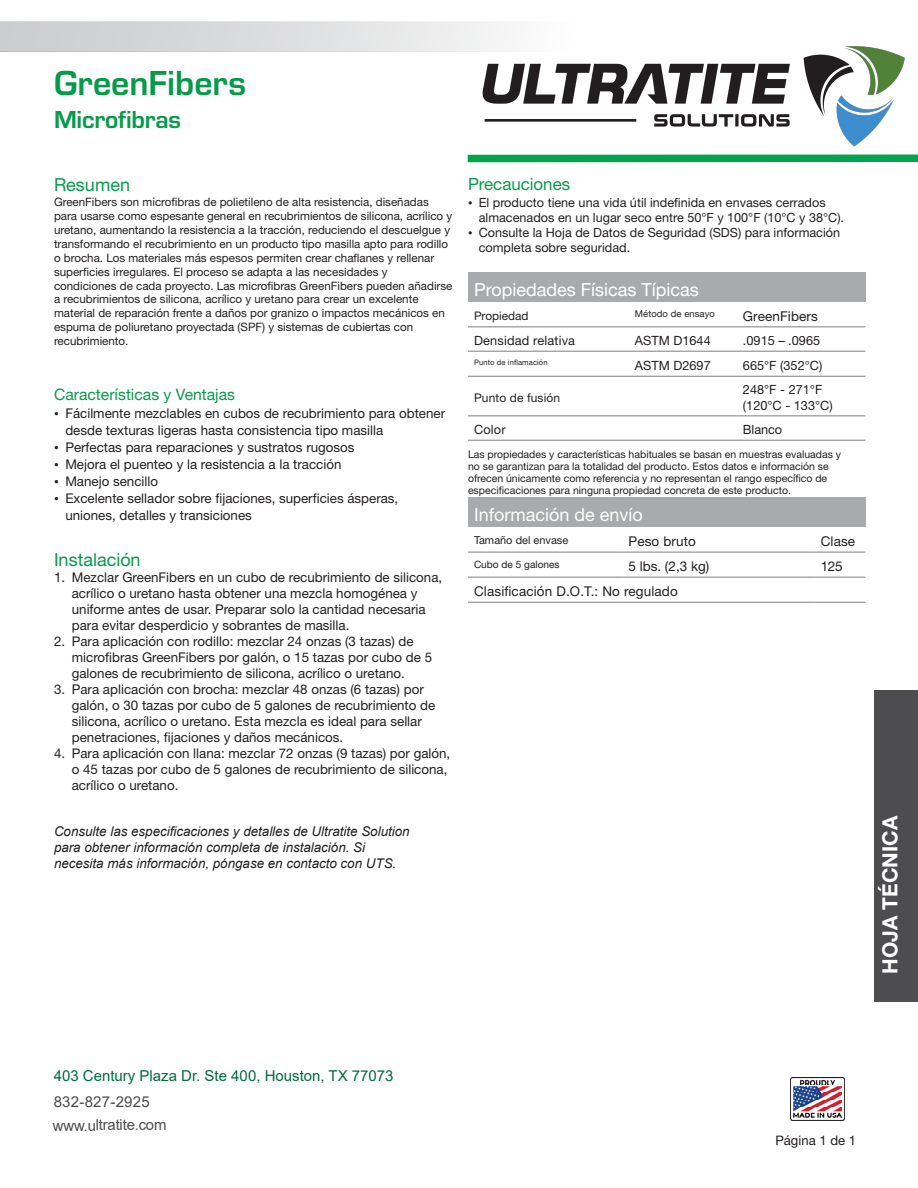
<style>
.page{position:relative;width:918px;height:1188px;background:#fff}
.page>*{position:absolute;margin:0;border:0;box-sizing:border-box;transform-origin:0 0}
.t1{font:700 36px "Eurostile";color:#089a4b}
.t2{font:700 25.5px "Eurostile";letter-spacing:-.01em;color:#089a4b}
.t3{font:700 21px "Helvetica Neue LT Pro";color:#fff}
.t4{font:18px "Helvetica Neue LT Pro";color:#fff}
.t5{font:18px "Helvetica Neue LT Pro";color:#089a4b}
.t6{font:16.95px "Helvetica Neue LT Pro";color:#089a4b}
.t7{font:15.75px "Helvetica Neue LT Pro";color:#089a4b}
.t8{font:15px "Arial";color:#006c3c}
.t9{font:15px "Arial";letter-spacing:.015em;color:#4c4c4c}
.t10{font:13.5px "Helvetica Neue LT Pro";letter-spacing:.01em;color:#231f20}
.t11{font:13.35px/16px "Helvetica Neue LT Pro";color:#231f20}
.t12{font:italic 13.35px/16px "Arial";color:#231f20}
.t13{font:13.2px "Helvetica Neue LT Pro";color:#231f20}
.t14{font:12.75px/15.5px "Helvetica Neue LT Pro";color:#231f20}
.t15{font:12.6px/15.1px "Helvetica Neue LT Pro";color:#231f20}
.t16{font:12px "Helvetica Neue LT Pro";letter-spacing:.01em;color:#231f20}
.t17{font:11.85px "Helvetica Neue LT Pro";color:#231f20}
.t18{font:11.55px/14px "Helvetica Neue LT Pro";color:#231f20}
.t19{font:10.95px "Helvetica Neue LT Pro";color:#231f20}
.t20{font:10.5px/12px "Helvetica Neue LT Pro";color:#231f20}
.t21{font:10.2px "Helvetica Neue LT Pro";color:#231f20}
.t22{font:9.45px "Helvetica Neue LT Pro";letter-spacing:.01em;color:#231f20}
.t23{font:7.65px "Helvetica Neue LT Pro";letter-spacing:.015em;color:#231f20}
.s1{font-family:"Times New Roman"}
</style>
<div class="page">
<img style="left:791px;top:1077px;width:54px;height:43px">
<div style="left:468px;top:154px;width:450px;height:8px;background:#04a44e"></div>
<div style="left:875px;top:690px;width:43px;height:311px;background:#4d4d4f"></div>
<div style="left:468px;top:272px;width:397px;height:30px;background:#a8aaad"></div>
<hr style="left:468px;top:327px;width:161px;height:1px;background:#7d7e7e">
<hr style="left:629px;top:327px;width:108px;height:1px;background:#7d7e7e">
<hr style="left:737px;top:327px;width:128px;height:1px;background:#7d7e7e">
<hr style="left:468px;top:351px;width:161px;height:1px;background:#7d7e7e">
<hr style="left:629px;top:351px;width:108px;height:1px;background:#7d7e7e">
<hr style="left:737px;top:351px;width:128px;height:1px;background:#7d7e7e">
<hr style="left:468px;top:376px;width:161px;height:1px;background:#7d7e7e">
<hr style="left:629px;top:376px;width:108px;height:1px;background:#7d7e7e">
<hr style="left:737px;top:376px;width:128px;height:1px;background:#7d7e7e">
<hr style="left:468px;top:416px;width:161px;height:1px;background:#7d7e7e">
<hr style="left:629px;top:416px;width:108px;height:1px;background:#7d7e7e">
<hr style="left:737px;top:416px;width:128px;height:1px;background:#7d7e7e">
<hr style="left:468px;top:440px;width:161px;height:1px;background:#7d7e7e">
<hr style="left:629px;top:440px;width:108px;height:1px;background:#7d7e7e">
<hr style="left:737px;top:440px;width:128px;height:1px;background:#7d7e7e">
<div style="left:468px;top:497px;width:397px;height:30px;background:#a8aaad"></div>
<hr style="left:468px;top:552px;width:154px;height:1px;background:#7d7e7e">
<hr style="left:622px;top:552px;width:193px;height:1px;background:#7d7e7e">
<hr style="left:815px;top:552px;width:50px;height:1px;background:#7d7e7e">
<hr style="left:468px;top:577px;width:154px;height:1px;background:#7d7e7e">
<hr style="left:622px;top:577px;width:193px;height:1px;background:#7d7e7e">
<hr style="left:815px;top:577px;width:50px;height:1px;background:#7d7e7e">
<hr style="left:468px;top:602px;width:154px;height:1px;background:#7d7e7e">
<hr style="left:622px;top:602px;width:193px;height:1px;background:#7d7e7e">
<hr style="left:815px;top:602px;width:50px;height:1px;background:#7d7e7e">
<img style="left:482px;top:47px;width:422px;height:100px">
<h1 class="t1" style="left:54px;top:57px;width:194px">GreenFibers</h1>
<h2 class="t2" style="left:54px;top:101px;width:129px">Microfibras</h2>
<h3 class="t5" style="left:54px;top:174px;width:78px">Resumen</h3>
<p class="t18" style="left:54px;top:195px;width:400px">GreenFibers son microfibras de polietileno de alta resistencia, diseñadas para usarse como espesante general en recubrimientos de silicona, acrílico y uretano, aumentando la resistencia a la tracción, reduciendo el descuelgue y transformando el recubrimiento en un producto tipo masilla apto para rodillo o brocha. Los materiales más espesos permiten crear chaflanes y rellenar superficies irregulares. El proceso se adapta a las necesidades y condiciones de cada proyecto. Las microfibras GreenFibers pueden añadirse a recubrimientos de silicona, acrílico y uretano para crear un excelente material de reparación frente a daños por granizo o impactos mecánicos en espuma de poliuretano proyectada (SPF) y sistemas de cubiertas con recubrimiento.</p>
<p class="t7" style="left:54px;top:385px;width:183px">Características y Ventajas</p>
<p class="t11" style="left:65px;top:405px;width:381px;line-height:16.8px;text-indent:-11px"><span class="s1">•</span> Fácilmente mezclables en cubos de recubrimiento para obtener desde texturas ligeras hasta consistencia tipo masilla</p>
<p class="t11" style="left:54px;top:439px;width:302px"><span class="s1">•</span> Perfectas para reparaciones y sustratos rugosos</p>
<p class="t11" style="left:54px;top:456px;width:289px"><span class="s1">•</span> Mejora el puenteo y la resistencia a la tracción</p>
<p class="t11" style="left:54px;top:473px;width:106px"><span class="s1">•</span> Manejo sencillo</p>
<p class="t11" style="left:65px;top:489px;width:335px;line-height:16.8px;text-indent:-11px"><span class="s1">•</span> Excelente sellador sobre fijaciones, superficies ásperas, uniones, detalles y transiciones</p>
<h3 class="t5" style="left:54px;top:548px;width:88px">Instalación</h3>
<p class="t11" style="left:72px;top:569px;width:372px;text-indent:-18px">1. Mezclar GreenFibers en un cubo de recubrimiento de silicona, acrílico o uretano hasta obtener una mezcla homogénea y uniforme antes de usar. Preparar solo la cantidad necesaria para evitar desperdicio y sobrantes de masilla.</p>
<p class="t11" style="left:72px;top:633px;width:362px;text-indent:-18px">2. Para aplicación con rodillo: mezclar 24 onzas (3 tazas) de microfibras GreenFibers por galón, o 15 tazas por cubo de 5 galones de recubrimiento de silicona, acrílico o uretano.</p>
<p class="t11" style="left:72px;top:681px;width:365px;text-indent:-18px">3. Para aplicación con brocha: mezclar 48 onzas (6 tazas) por galón, o 30 tazas por cubo de 5 galones de recubrimiento de silicona, acrílico o uretano. Esta mezcla es ideal para sellar penetraciones, fijaciones y daños mecánicos.</p>
<p class="t11" style="left:72px;top:745px;width:380px;text-indent:-18px">4. Para aplicación con llana: mezclar 72 onzas (9 tazas) por galón, o 45 tazas por cubo de 5 galones de recubrimiento de silicona, acrílico o uretano.</p>
<p class="t12" style="left:54px;top:824px;width:357px">Consulte las especificaciones y detalles de Ultratite Solution para obtener información completa de instalación. Si necesita más información, póngase en contacto con UTS.</p>
<p class="t6" style="left:468px;top:174px;width:104px">Precauciones</p>
<p class="t15" style="left:479px;top:194px;width:367px;text-indent:-11px"><span class="s1">•</span> El producto tiene una vida útil indefinida en envases cerrados almacenados en un lugar seco entre 50°F y 100°F (10°C y 38°C).</p>
<p class="t15" style="left:479px;top:225px;width:363px;text-indent:-11px"><span class="s1">•</span> Consulte la Hoja de Datos de Seguridad (SDS) para información completa sobre seguridad.</p>
<h3 class="t4" style="left:474px;top:278px;width:226px">Propiedades Físicas Típicas</h3>
<p class="t17" style="left:474px;top:308px;width:56px">Propiedad</p>
<p class="t22" style="left:635px;top:308px;width:82px">Método de ensayo</p>
<p class="t10" style="left:743px;top:308px;width:76px">GreenFibers</p>
<p class="t14" style="left:474px;top:333px;width:103px">Densidad relativa</p>
<p class="t14" style="left:635px;top:333px;width:77px">ASTM D1644</p>
<p class="t14" style="left:743px;top:333px;width:79px">.0915 – .0965</p>
<p class="t23" style="left:474px;top:358px;width:75px">Punto de inflamación</p>
<p class="t14" style="left:635px;top:357px;width:77px">ASTM D2697</p>
<p class="t14" style="left:743px;top:357px;width:81px">665°F (352°C)</p>
<p class="t16" style="left:474px;top:390px;width:88px">Punto de fusión</p>
<p class="t14" style="left:743px;top:382px;width:91px">248°F - 271°F (120°C - 133°C)</p>
<p class="t14" style="left:474px;top:421px;width:33px">Color</p>
<p class="t14" style="left:743px;top:421px;width:41px">Blanco</p>
<p class="t20" style="left:468px;top:448px;width:375px">Las propiedades y características habituales se basan en muestras evaluadas y no se garantizan para la totalidad del producto. Estos datos e información se ofrecen únicamente como referencia y no representan el rango específico de especificaciones para ninguna propiedad concreta de este producto.</p>
<h3 class="t4" style="left:474px;top:503px;width:170px">Información de envío</h3>
<p class="t19" style="left:474px;top:533px;width:96px">Tamaño del envase</p>
<p class="t10" style="left:628px;top:533px;width:69px">Peso bruto</p>
<p class="t10" style="left:821px;top:533px;width:36px">Clase</p>
<p class="t21" style="left:474px;top:558px;width:87px">Cubo de 5 galones</p>
<p class="t10" style="left:628px;top:558px;width:82px">5 lbs. (2,3 kg)</p>
<p class="t10" style="left:821px;top:558px;width:23px">125</p>
<p class="t10" style="left:474px;top:583px;width:205px">Clasificación D.O.T.: No regulado</p>
<h3 class="t3" style="left:877px;top:974px;width:159px;rotate:-90deg">HOJA TÉCNICA</h3>
<p class="t8" style="left:54px;top:1066px;width:341px">403 Century Plaza Dr. Ste 400, Houston, TX 77073</p>
<p class="t9" style="left:54px;top:1091px;width:98px">832-827-2925</p>
<p class="t9" style="left:53px;top:1116px;width:115px;rotate:-1deg">www.ultratite.com</p>
<p class="t13" style="left:775px;top:1132px;width:82px">Página 1 de 1</p>
</div>
